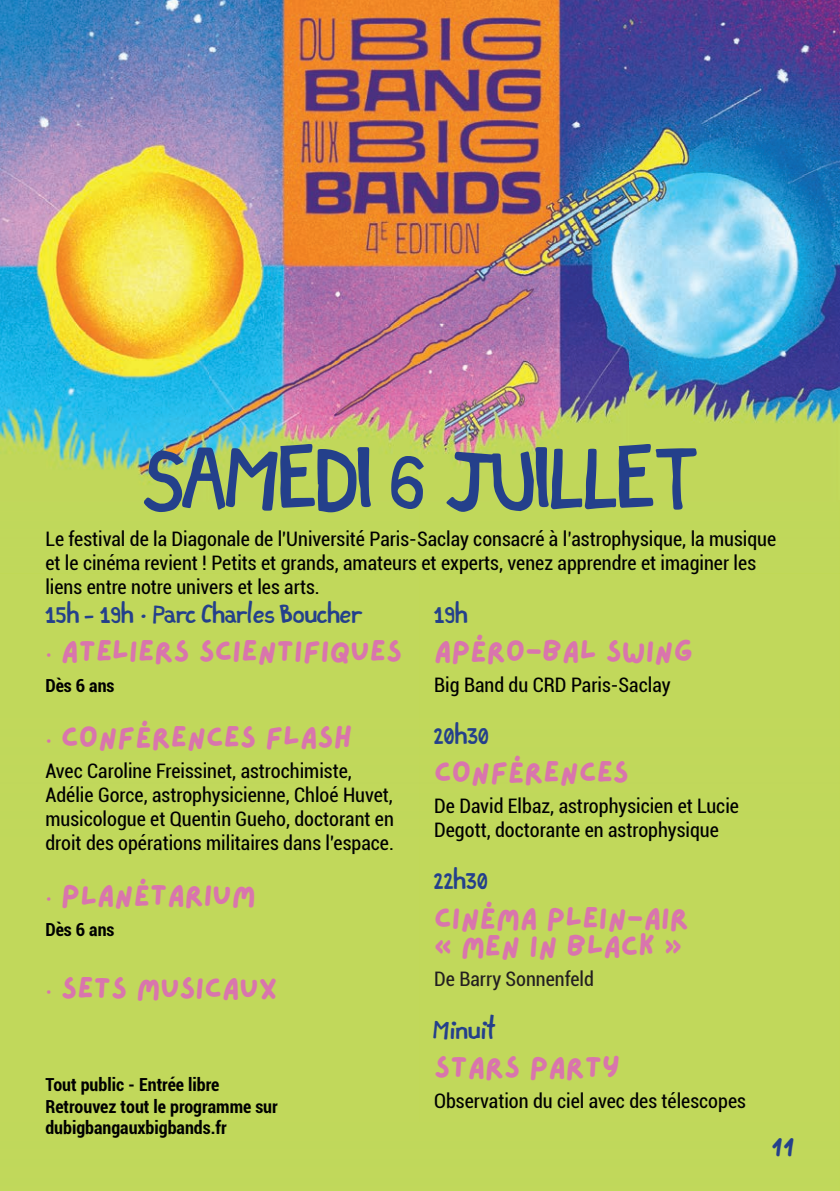
<style>
.page{position:relative;width:840px;height:1191px;background:#fff}
.page>*{position:absolute;margin:0;border:0;box-sizing:border-box;transform-origin:0 0}
.t1{font:74px "Sous Le Soleil exactement 3";color:#24408b}
.t2{font:30px/28px "Lazydog";color:#d975ad}
.t3{font:22px "Sous Le Soleil exactement 3";color:#24408b}
.t4{font:22px "Lazydog";color:#24408b}
.t5{font:condensed 20px/24px "Roboto";color:#000001}
.t6{font:condensed 20px "Roboto";color:#231f20}
.t7{font:700 condensed 18px/21.6px "Roboto";color:#000001}
.s1{font-family:"Minion Pro"}
</style>
<div class="page">
<img style="left:0;top:0;width:839px;height:1191px">
<img style="left:0;top:361px;width:839px;height:212px">
<h1 class="t1" style="left:145px;top:440px;width:553px">SAMEDI 6 JUILLET</h1>
<p class="t5" style="left:45px;top:526px;width:732px">Le festival de la Diagonale de l'Université Paris-Saclay consacré à l’astrophysique, la musique et le cinéma revient ! Petits et grands, amateurs et experts, venez apprendre et imaginer les liens entre notre univers et les arts.</p>
<p class="t3" style="left:45px;top:602px;width:317px">15h - 19h · Parc Charles Boucher</p>
<h2 class="t2" style="left:45px;top:634px;width:358px"><span class="s1">·</span> ATELIERS SCIENTIFIQUES</h2>
<p class="t7" style="left:45px;top:673px;width:71px">Dès 6 ans</p>
<h2 class="t2" style="left:45px;top:720px;width:308px"><span class="s1">·</span> CONFÉRENCES FLASH</h2>
<p class="t5" style="left:45px;top:758px;width:350px">Avec Caroline Freissinet, astrochimiste, Adélie Gorce, astrophysicienne, Chloé Huvet, musicologue et Quentin Gueho, doctorant en droit des opérations militaires dans l'espace.</p>
<h2 class="t2" style="left:45px;top:878px;width:212px"><span class="s1">·</span> PLANÉTARIUM</h2>
<p class="t7" style="left:45px;top:918px;width:71px">Dès 6 ans</p>
<h2 class="t2" style="left:45px;top:971px;width:233px"><span class="s1">·</span> SETS MUSICAUX</h2>
<p class="t7" style="left:45px;top:1073px;width:234px">Tout public - Entrée libre<br>Retrouvez tout le programme sur dubigbangauxbigbands.fr</p>
<p class="t3" style="left:434px;top:602px;width:35px">19h</p>
<h2 class="t2" style="left:434px;top:634px;width:265px">APÉRO-BAL SWING</h2>
<p class="t5" style="left:434px;top:672px;width:238px">Big Band du CRD Paris-Saclay</p>
<p class="t3" style="left:434px;top:723px;width:57px">20h30</p>
<h2 class="t2" style="left:434px;top:755px;width:196px">CONFÉRENCES</h2>
<p class="t5" style="left:434px;top:793px;width:306px">De David Elbaz, astrophysicien et Lucie<br>Degott, doctorante en astrophysique</p>
<p class="t3" style="left:434px;top:869px;width:56px">22h30</p>
<h2 class="t2" style="left:434px;top:901px;width:256px">CINÉMA PLEIN-AIR « MEN IN BLACK »</h2>
<p class="t6" style="left:434px;top:965px;width:161px">De Barry Sonnenfeld</p>
<p class="t3" style="left:434px;top:1018px;width:63px">Minuit</p>
<h2 class="t2" style="left:434px;top:1050px;width:187px">STARS PARTY</h2>
<p class="t5" style="left:434px;top:1088px;width:313px">Observation du ciel avec des télescopes</p>
<p class="t4" style="left:771px;top:1131px;width:24px">11</p>
</div>
